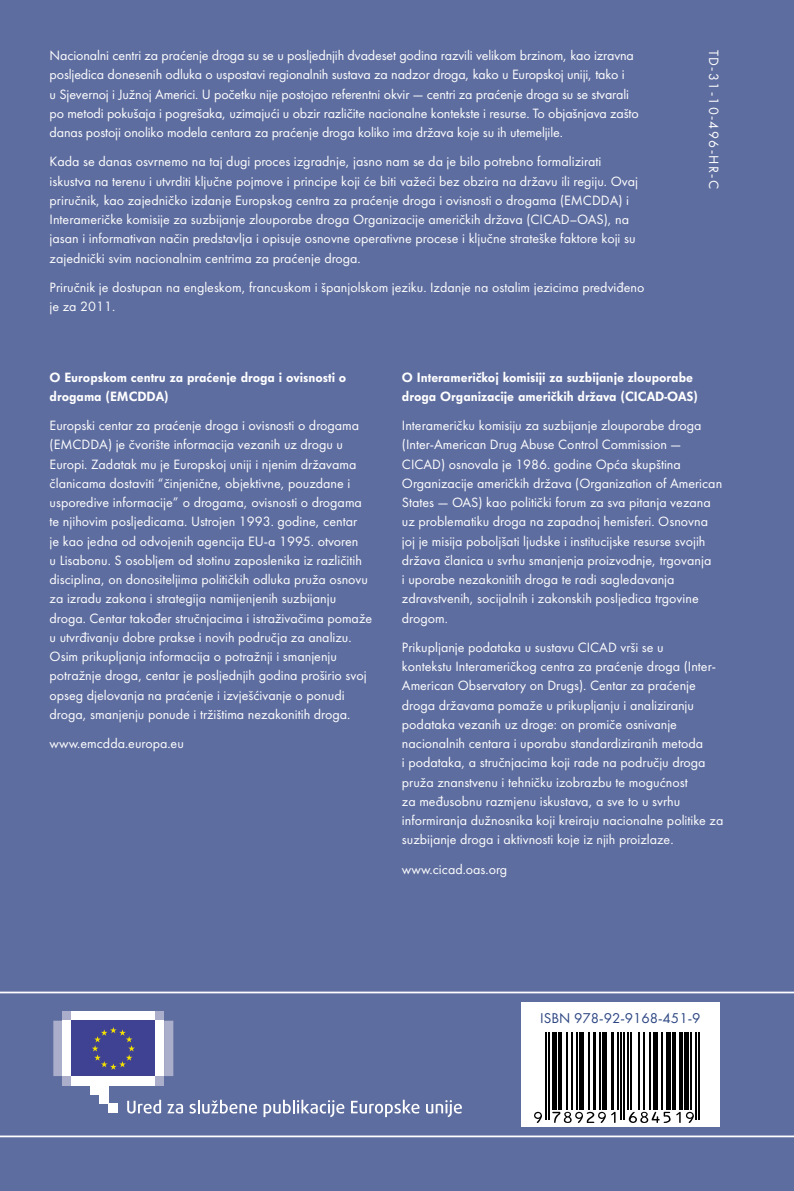
<style>
.page{position:relative;width:794px;height:1191px;background:#5e6d9f}
.page>*{position:absolute;margin:0;border:0;box-sizing:border-box;transform-origin:0 0}
.t1{font:14.7px "Futura Book E";color:#2c4582}
.t2{font:14px/19.2px "Futura Book E";color:#fff}
.t3{font:800 14px/19.2px "Futura EFCE";color:#fff}
.t4{font:14px "Futura Book E";letter-spacing:.1em;color:#fff}
</style>
<div class="page">
<div style="left:521px;top:1002px;width:198px;height:124px;background:#fff"></div>
<svg style="left:545px;top:1032px;width:155px;height:91px"></svg>
<hr style="left:545px;top:1032px;width:2px;height:87px;background:#000">
<hr style="left:549px;top:1032px;width:1px;height:87px;background:#000">
<div style="left:552px;top:1032px;width:5px;height:77px;background:#000"></div>
<hr style="left:558px;top:1032px;width:3px;height:77px;background:#000">
<hr style="left:567px;top:1032px;width:1px;height:77px;background:#000">
<hr style="left:571px;top:1032px;width:2px;height:77px;background:#000">
<hr style="left:576px;top:1032px;width:2px;height:77px;background:#000">
<div style="left:579px;top:1032px;width:5px;height:77px;background:#000"></div>
<hr style="left:588px;top:1032px;width:1px;height:77px;background:#000">
<hr style="left:593px;top:1032px;width:3px;height:77px;background:#000">
<hr style="left:599px;top:1032px;width:1px;height:77px;background:#000">
<div style="left:602px;top:1032px;width:5px;height:77px;background:#000"></div>
<hr style="left:610px;top:1032px;width:3px;height:77px;background:#000">
<hr style="left:617px;top:1032px;width:1px;height:77px;background:#000">
<hr style="left:620px;top:1032px;width:2px;height:87px;background:#000">
<hr style="left:623px;top:1032px;width:2px;height:87px;background:#000">
<hr style="left:627px;top:1032px;width:1px;height:77px;background:#000">
<hr style="left:630px;top:1032px;width:1px;height:77px;background:#000">
<hr style="left:638px;top:1032px;width:1px;height:77px;background:#000">
<hr style="left:643px;top:1032px;width:1px;height:77px;background:#000">
<hr style="left:649px;top:1032px;width:2px;height:77px;background:#000">
<hr style="left:653px;top:1032px;width:4px;height:77px;background:#000">
<hr style="left:661px;top:1032px;width:1px;height:77px;background:#000">
<hr style="left:666px;top:1032px;width:4px;height:77px;background:#000">
<hr style="left:672px;top:1032px;width:3px;height:77px;background:#000">
<hr style="left:679px;top:1032px;width:3px;height:77px;background:#000">
<hr style="left:684px;top:1032px;width:4px;height:77px;background:#000">
<hr style="left:690px;top:1032px;width:2px;height:77px;background:#000">
<hr style="left:695px;top:1032px;width:1px;height:87px;background:#000">
<hr style="left:698px;top:1032px;width:2px;height:87px;background:#000">
<svg style="left:534px;top:1111px;width:8px;height:12px"></svg>
<svg style="left:552px;top:1111px;width:63px;height:12px"></svg>
<svg style="left:629px;top:1111px;width:65px;height:12px"></svg>
<hr style="left:0;top:1135px;width:794px;height:2px;background:#fff">
<hr style="left:0;top:991px;width:794px;height:2px;background:#fff">
<div style="left:63px;top:1076px;width:101px;height:9px;background:#abaeca"></div>
<div style="left:63px;top:1011px;width:101px;height:9px;background:#abaeca"></div>
<div style="left:72px;top:1011px;width:83px;height:9px;background:#fff"></div>
<div style="left:72px;top:1076px;width:83px;height:9px;background:#fff"></div>
<div style="left:155px;top:1020px;width:9px;height:56px;background:#fff"></div>
<div style="left:164px;top:1020px;width:9px;height:56px;background:#abaeca"></div>
<div style="left:63px;top:1020px;width:9px;height:56px;background:#fff"></div>
<svg style="left:53px;top:1020px;width:10px;height:56px"></svg>
<div style="left:90px;top:1076px;width:19px;height:18px;background:#fff"></div>
<div style="left:99px;top:1076px;width:10px;height:27px;background:#fff"></div>
<div style="left:109px;top:1103px;width:9px;height:10px;background:#fff"></div>
<div style="left:72px;top:1020px;width:83px;height:56px;background:#3f4192"></div>
<svg style="left:92px;top:1027px;width:43px;height:42px"></svg>
<svg style="left:127px;top:1099px;width:34px;height:14px"></svg>
<svg style="left:167px;top:1103px;width:16px;height:10px"></svg>
<svg style="left:189px;top:1099px;width:68px;height:14px"></svg>
<svg style="left:263px;top:1099px;width:81px;height:18px"></svg>
<svg style="left:351px;top:1099px;width:68px;height:18px"></svg>
<svg style="left:426px;top:1100px;width:36px;height:17px"></svg>
<p class="t2" style="left:50px;top:46px;width:590px">Nacionalni centri za praćenje droga su se u posljednjih dvadeset godina razvili velikom brzinom, kao izravna posljedica donesenih odluka o uspostavi regionalnih sustava za nadzor droga, kako u Europskoj uniji, tako i<br>u Sjevernoj i Južnoj Americi. U početku nije postojao referentni okvir — centri za praćenje droga su se stvarali po metodi pokušaja i pogrešaka, uzimajući u obzir različite nacionalne kontekste i resurse. To objašnjava zašto danas postoji onoliko modela centara za praćenje droga koliko ima država koje su ih utemeljile.</p>
<p class="t2" style="left:50px;top:152px;width:590px">Kada se danas osvrnemo na taj dugi proces izgradnje, jasno nam se da je bilo potrebno formalizirati iskustva na terenu i utvrditi ključne pojmove i principe koji će biti važeći bez obzira na državu ili regiju. Ovaj priručnik, kao zajedničko izdanje Europskog centra za praćenje droga i ovisnosti o drogama (EMCDDA) i Interameričke komisije za suzbijanje zlouporabe droga Organizacije američkih država (CICAD–OAS), na jasan i informativan način predstavlja i opisuje osnovne operativne procese i ključne strateške faktore koji su zajednički svim nacionalnim centrima za praćenje droga.</p>
<p class="t2" style="left:50px;top:277px;width:596px">Priručnik je dostupan na engleskom, francuskom i španjolskom jeziku. Izdanje na ostalim jezicima predviđeno je za 2011.</p>
<p class="t4" style="left:722px;top:50px;width:141px;rotate:90deg">TD-31-10-496-HR-C</p>
<p class="t3" style="left:50px;top:367px;width:298px">O Europskom centru za praćenje droga i ovisnosti o drogama (EMCDDA)</p>
<p class="t2" style="left:50px;top:415px;width:324px">Europski centar za praćenje droga i ovisnosti o drogama (EMCDDA) je čvorište informacija vezanih uz drogu u Europi. Zadatak mu je Europskoj uniji i njenim državama članicama dostaviti “činjenične, objektivne, pouzdane i usporedive informacije” o drogama, ovisnosti o drogama te njihovim posljedicama. Ustrojen 1993. godine, centar<br>je kao jedna od odvojenih agencija EU-a 1995. otvoren<br>u Lisabonu. S osobljem od stotinu zaposlenika iz različitih disciplina, on donositeljima političkih odluka pruža osnovu za izradu zakona i strategija namijenjenih suzbijanju droga. Centar također stručnjacima i istraživačima pomaže u utvrđivanju dobre prakse i novih područja za analizu.<br>Osim prikupljanja informacija o potražnji i smanjenju potražnje droga, centar je posljednjih godina proširio svoj opseg djelovanja na praćenje i izvješćivanje o ponudi droga, smanjenju ponude i tržištima nezakonitih droga.</p>
<p class="t2" style="left:50px;top:733px;width:136px">www.emcdda.europa.eu</p>
<p class="t3" style="left:402px;top:367px;width:298px">O Interameričkoj komisiji za suzbijanje zlouporabe droga Organizacije američkih država (CICAD-OAS)</p>
<p class="t2" style="left:402px;top:415px;width:322px">Interameričku komisiju za suzbijanje zlouporabe droga (Inter-American Drug Abuse Control Commission — CICAD) osnovala je 1986. godine Opća skupština Organizacije američkih država (Organization of American States — OAS) kao politički forum za sva pitanja vezana uz problematiku droga na zapadnoj hemisferi. Osnovna joj je misija poboljšati ljudske i institucijske resurse svojih država članica u svrhu smanjenja proizvodnje, trgovanja<br>i uporabe nezakonitih droga te radi sagledavanja zdravstvenih, socijalnih i zakonskih posljedica trgovine drogom.</p>
<p class="t2" style="left:402px;top:637px;width:323px">Prikupljanje podataka u sustavu CICAD vrši se u<br>kontekstu Interameričkog centra za praćenje droga (Inter-American Observatory on Drugs). Centar za praćenje droga državama pomaže u prikupljanju i analiziranju podataka vezanih uz droge: on promiče osnivanje nacionalnih centara i uporabu standardiziranih metoda<br>i podataka, a stručnjacima koji rade na području droga pruža znanstvenu i tehničku izobrazbu te mogućnost<br>za međusobnu razmjenu iskustava, a sve to u svrhu informiranja dužnosnika koji kreiraju nacionalne politike za suzbijanje droga i aktivnosti koje iz njih proizlaze.</p>
<p class="t2" style="left:402px;top:859px;width:107px">www.cicad.oas.org</p>
<p class="t1" style="left:540px;top:1009px;width:162px">ISBN 978-92-9168-451-9</p>
</div>
